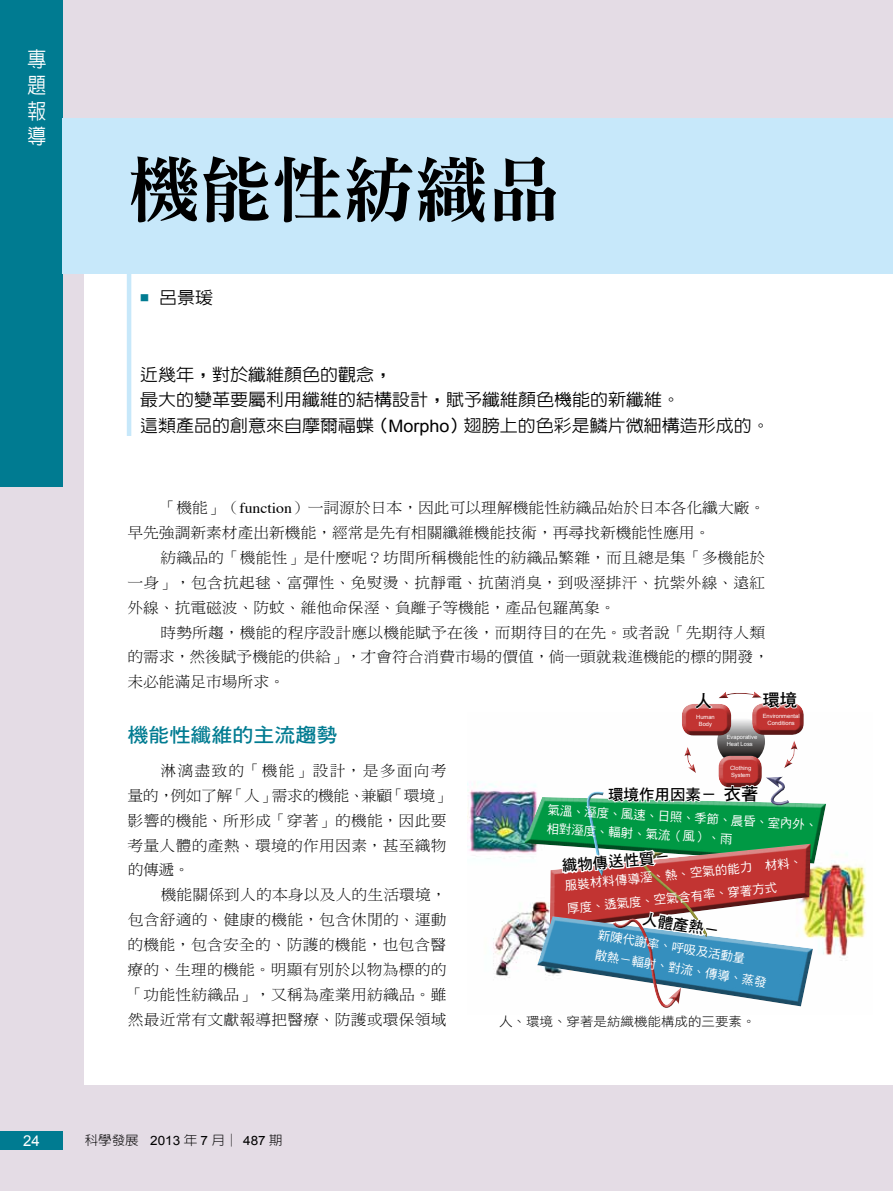
<style>
.page{position:relative;width:893px;height:1191px;background:#e4dce5}
.page>*{position:absolute;margin:0;border:0;box-sizing:border-box;transform-origin:0 0}
.t1{font:72px "DF Ming Std W9";color:#000}
.t2{font:500 21px/25.5px "AR New Hei B5";color:#fff;text-align:justify;scale:.9 1}
.t3{font:19.95px "DF Hei Std W7";color:#007b91;scale:1.05 1}
.t4{font:17.4px "DF Hei Std W7";color:#000}
.t5{font:500 17.1px/25.5px "AR New Hei B5";color:#000;scale:1.05 1}
.t6{font:15.45px "DF Hei Std W7";color:#000}
.t7{font:15px/24.9px "DF Ming Std W3";color:#000;scale:1.05 1}
.t8{font:15px/24.9px "DF Ming Std W3";letter-spacing:.02em;color:#000;scale:1.05 1}
.t9{font:15px "Arial";color:#fff}
.t10{font:12.9px "DF Hei Std W3";color:#000;scale:1.05 1}
.t11{font:300 12.9px "AR New Hei B5";color:#000;scale:1.05 1}
.t12{font:12.45px/18.5px "DF Hei Std W5";color:#fff}
.t13{font:5.85px/6.9px "Arial";color:#fff}
.s1{font-weight:700}
.s2{font-family:"Arial";font-weight:400}
.s3{font-family:"Times"}
</style>
<div class="page">
<div style="left:85px;top:118px;width:808px;height:966px;background:#fff"></div>
<div style="left:0;top:0;width:62px;height:487px;background:#007b91"></div>
<div style="left:0;top:1131px;width:62px;height:18px;background:#007b91"></div>
<div style="left:62px;top:118px;width:831px;height:156px;background:#c7e8fa"></div>
<hr style="left:127px;top:274px;width:4px;height:162px;background:#c7e8fa">
<img style="left:468px;top:735px;width:398px;height:243px">
<svg style="left:717px;top:717px;width:48px;height:48px"></svg>
<div style="left:681px;top:705px;width:52px;height:30px;background:#000;opacity:.75"></div>
<div style="left:751px;top:704px;width:55px;height:31px;background:#000;opacity:.75"></div>
<svg style="left:694px;top:691px;width:104px;height:19px"></svg>
<div style="left:784px;top:738px;width:16px;height:31px;background:#fefefe"></div>
<svg style="left:524px;top:740px;width:302px;height:268px"></svg>
<div style="left:765px;top:773px;width:26px;height:32px;background:#000;opacity:.75"></div>
<h2 class="t2" style="left:28px;top:47px;width:22px">專題報導</h2>
<h1 class="t1" style="left:128px;top:151px;width:433px">機能性紡織品</h1>
<p class="t5" style="left:140px;top:285px;width:71px"><sup>■</sup> 呂景瑗</p>
<p class="t5" style="left:140px;top:361px;width:601px">近幾年<span class="s1">，</span>對於纖維顏色的觀念<span class="s1">，<br></span>最大的變革要屬利用纖維的結構設計<span class="s1">，</span>賦予纖維顏色機能的新纖維<span class="s1">。<br></span>這類產品的創意來自摩爾福蝶<span class="s1">（</span><span class="s2">Morpho</span><span class="s1">）</span>翅膀上的色彩是鱗片微細構造形成的<span class="s1">。</span></p>
<p class="t7" style="left:127px;top:495px;width:609px;text-indent:33px">「機能」（<span class="s3">function</span>）一詞源於日本，因此可以理解機能性紡織品始於日本各化纖大廠。早先強調新素材產出新機能，經常是先有相關纖維機能技術，再尋找新機能性應用。</p>
<p class="t7" style="left:127px;top:545px;width:609px;text-align:justify;text-indent:33px">紡織品的「機能性」是什麼呢？坊間所稱機能性的紡織品繁雜，而且總是集「多機能於一身」，包含抗起毬、富彈性、免熨燙、抗靜電、抗菌消臭，到吸溼排汗、抗紫外線、遠紅外線、抗電磁波、防蚊、維他命保溼、負離子等機能，產品包羅萬象。</p>
<p class="t7" style="left:127px;top:619px;width:613px;text-indent:33px">時勢所趨，機能的程序設計應以機能賦予在後，而期待目的在先。或者說「先期待人類的需求，然後賦予機能的供給」，才會符合消費市場的價值，倘一頭就栽進機能的標的開發，未必能滿足市場所求。</p>
<h3 class="t3" style="left:128px;top:724px;width:201px">機能性纖維的主流趨勢</h3>
<p class="t8" style="left:128px;top:757px;width:309px;text-indent:33px">淋漓盡致的「機能」設計，是多面向考量的，例如了解「人」需求的機能、兼顧「環境」影響的機能、所形成「穿著」的機能，因此要考量人體的產熱、環境的作用因素，甚至織物的傳遞。</p>
<p class="t7" style="left:127px;top:882px;width:306px;text-align:justify;text-indent:33px">機能關係到人的本身以及人的生活環境，包含舒適的、健康的機能，包含休閒的、運動的機能，包含安全的、防護的機能，也包含醫療的、生理的機能。明顯有別於以物為標的的「功能性紡織品」，又稱為產業用紡織品。雖然最近常有文獻報導把醫療、防護或環保領域</p>
<p class="t4" style="left:695px;top:691px;width:19px">人</p>
<p class="t4" style="left:762px;top:690px;width:36px">環境</p>
<p class="t13" style="left:696px;top:713px;width:20px;text-align:center">Human<br>Body</p>
<p class="t13" style="left:763px;top:712px;width:38px;text-align:center">Environmental<br>Conditions</p>
<p class="t13" style="left:730px;top:764px;width:23px">Clothing<br>System</p>
<p class="t13" style="left:727px;top:734px;width:32px">Evaporative<br>Heat Loss</p>
<p class="t4" style="left:724px;top:784px;width:36px">衣著</p>
<p class="t6" style="left:608px;top:786px;width:110px">環境作用因素－</p>
<p class="t12" style="left:548px;top:800px;width:272px;rotate:3deg">氣溫、溼度、風速、日照、季節、晨昏、室內外、相對溼度、輻射、氣流（風）、雨</p>
<p class="t12" style="left:564px;top:874px;width:240px;line-height:23.2px;rotate:-6deg">服裝材料傳導溼、熱、空氣的能力　材料、厚度、透氣度、空氣含有率、穿著方式</p>
<p class="t12" style="left:600px;top:925px;width:175px;line-height:20.2px;rotate:9deg">新陳代謝率、呼吸及活動量　散熱－輻射、對流、傳導、蒸發</p>
<p class="t6" style="left:561px;top:857px;width:110px;rotate:-5deg">織物傳送性質－</p>
<p class="t6" style="left:644px;top:910px;width:79px;rotate:9deg">人體產熱－</p>
<p class="t10" style="left:499px;top:1014px;width:246px">人、環境、穿著是紡織機能構成的三要素。</p>
<p class="t9" style="left:23px;top:1131px;width:18px">24</p>
<p class="t11" style="left:85px;top:1133px;width:190px">科學發展 <span class="s2">2013</span> 年 <span class="s2">7</span> 月│ <span class="s2">487</span> 期</p>
</div>
